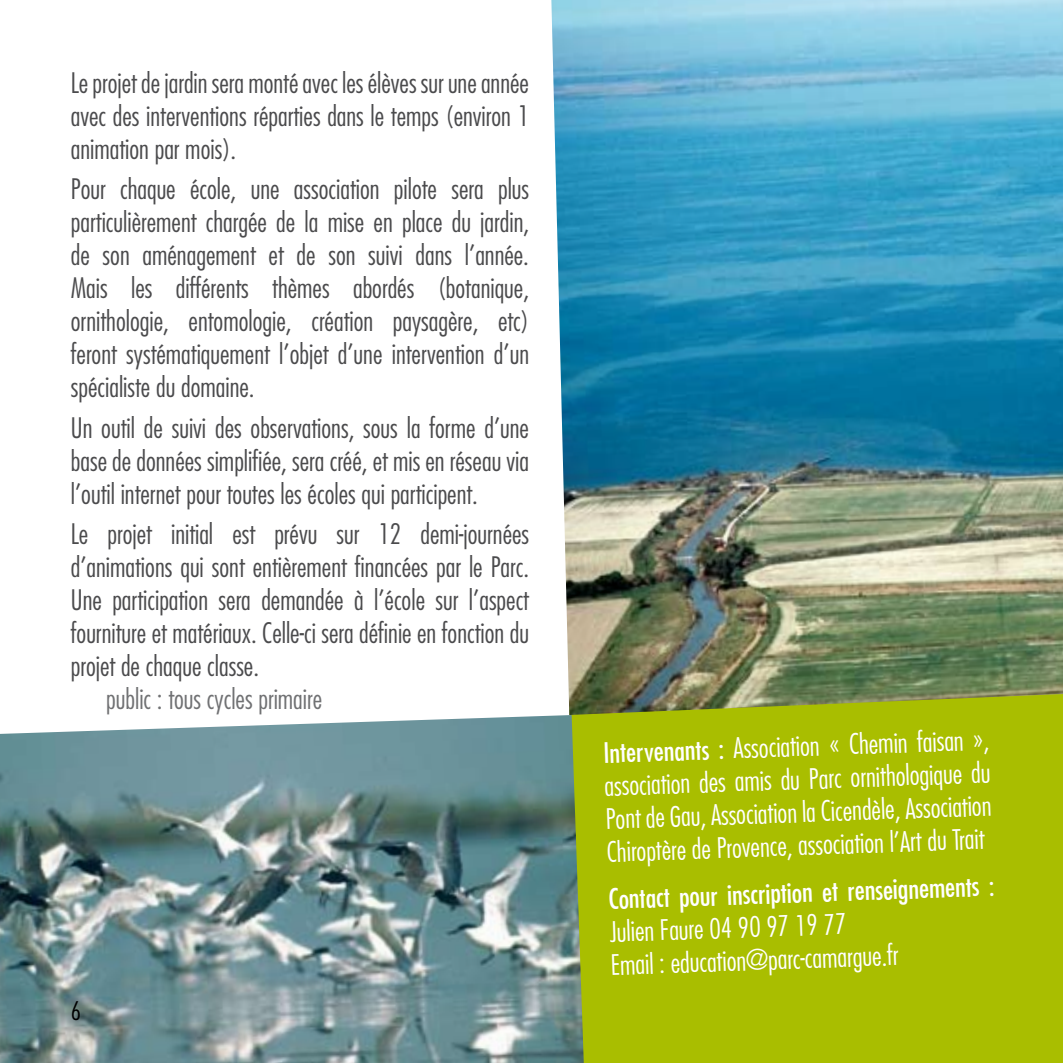
<style>
.page{position:relative;width:1063px;height:1063px;background:#fff}
.page>*{position:absolute;margin:0;border:0;box-sizing:border-box;transform-origin:0 0}
.t1{font:300 condensed 27.5px/33px "Futura";color:#4b4b4d;text-align:justify}
.t2{font:300 condensed 27.5px/33px "Futura";color:#fff;text-align:justify}
.t3{font:condensed 27.5px "Futura";color:#fff}
.t4{font:300 condensed 27.5px "Futura";color:#707173}
.t5{font:300 condensed 25px "Futura";color:#000}
.s1{font-weight:400}
</style>
<div class="page">
<div style="left:584px;top:715px;width:479px;height:348px;background:#a9be00"></div>
<img style="left:551px;top:0;width:512px;height:715px">
<img style="left:0;top:715px;width:584px;height:348px">
<p class="t1" style="left:71px;top:66px;width:460px">Le projet de jardin sera monté avec les élèves sur une année avec des interventions réparties dans le temps (environ 1 animation par mois).</p>
<p class="t1" style="left:71px;top:172px;width:460px">Pour chaque école, une association pilote sera plus particulièrement chargée de la mise en place du jardin, de son aménagement et de son suivi dans l’année.<br>Mais les différents thèmes abordés (botanique, ornithologie, entomologie, création paysagère, etc) feront systématiquement l’objet d’une intervention d’un spécialiste du domaine.</p>
<p class="t1" style="left:71px;top:410px;width:460px">Un outil de suivi des observations, sous la forme d’une base de données simplifiée, sera créé, et mis en réseau via l’outil internet pour toutes les écoles qui participent.</p>
<p class="t1" style="left:71px;top:517px;width:460px">Le projet initial est prévu sur 12 demi-journées d’animations qui sont entièrement financées par le Parc.<br>Une participation sera demandée à l’école sur l’aspect fourniture et matériaux. Celle-ci sera définie en fonction du projet de chaque classe.</p>
<p class="t4" style="left:106px;top:681px;width:217px">public : tous cycles primaire</p>
<p class="t5" style="left:71px;top:995px;width:12px">6</p>
<p class="t2" style="left:603px;top:736px;width:388px;rotate:-2deg"><span class="s1">Intervenants :</span> Association « Chemin faisan », association des amis du Parc ornithologique du Pont de Gau, Association la Cicendèle, Association Chiroptère de Provence, association l’Art du Trait</p>
<p class="t3" style="left:608px;top:882px;width:388px;rotate:-2deg">Contact pour inscription et renseignements :</p>
<p class="t2" style="left:609px;top:915px;width:289px;rotate:-2deg">Julien Faure 04 90 97 19 77<br>Email : education@parc-camargue.fr</p>
</div>
